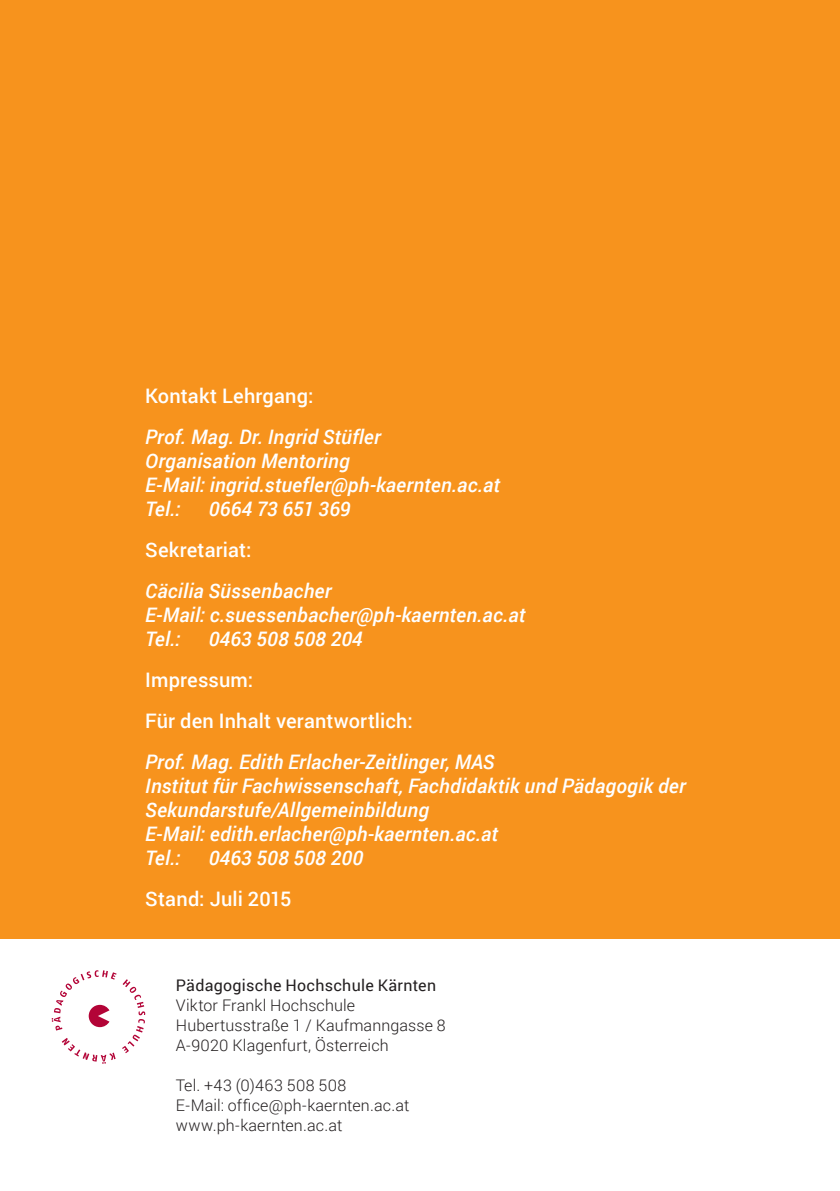
<style>
.page{position:relative;width:840px;height:1191px;background:#fff}
.page>*{position:absolute;margin:0;border:0;box-sizing:border-box;transform-origin:0 0}
.t1{font:italic 500 20px/24px "Roboto";letter-spacing:.01em;color:#fff}
.t2{font:500 20px/41px "Roboto";letter-spacing:.01em;color:#fff}
.t3{font:300 16px/20px "Roboto";letter-spacing:.01em;color:#231f20}
.t4{font:16px "Roboto";letter-spacing:.015em;color:#231f20}
</style>
<div class="page">
<div style="left:0;top:0;width:839px;height:938px;background:#f7931d"></div>
<svg style="left:52px;top:970px;width:93px;height:93px"></svg>
<p class="t2" style="left:145px;top:375px;width:170px">Kontakt Lehrgang:</p>
<p class="t1" style="left:145px;top:424px;width:356px">Prof. Mag. Dr. Ingrid Stüfler<br>Organisation Mentoring<br>E-Mail: ingrid.stuefler@ph-kaernten.ac.at<br>Tel.:</p>
<p class="t1" style="left:209px;top:496px;width:143px">0664 73 651 369</p>
<p class="t2" style="left:145px;top:529px;width:108px">Sekretariat:</p>
<p class="t1" style="left:145px;top:578px;width:381px">Cäcilia Süssenbacher<br>E-Mail: c.suessenbacher@ph-kaernten.ac.at<br>Tel.:</p>
<p class="t1" style="left:209px;top:626px;width:155px">0463 508 508 204</p>
<p class="t2" style="left:145px;top:659px;width:269px">Impressum:<br>Für den Inhalt verantwortlich:</p>
<p class="t1" style="left:145px;top:749px;width:542px">Prof. Mag. Edith Erlacher-Zeitlinger, MAS<br>Institut für Fachwissenschaft, Fachdidaktik und Pädagogik der Sekundarstufe/Allgemeinbildung<br>E-Mail: edith.erlacher@ph-kaernten.ac.at<br>Tel.:</p>
<p class="t1" style="left:209px;top:845px;width:155px">0463 508 508 200</p>
<p class="t2" style="left:145px;top:878px;width:148px">Stand: Juli 2015</p>
<p class="t4" style="left:176px;top:974px;width:261px">Pädagogische Hochschule Kärnten</p>
<p class="t3" style="left:176px;top:994px;width:271px">Viktor Frankl Hochschule<br>Hubertusstraße 1 / Kaufmanngasse 8<br>A-9020 Klagenfurt, Österreich</p>
<p class="t3" style="left:176px;top:1074px;width:235px">Tel. +43 (0)463 508 508<br>E-Mail: office@ph-kaernten.ac.at www.ph-kaernten.ac.at</p>
</div>
